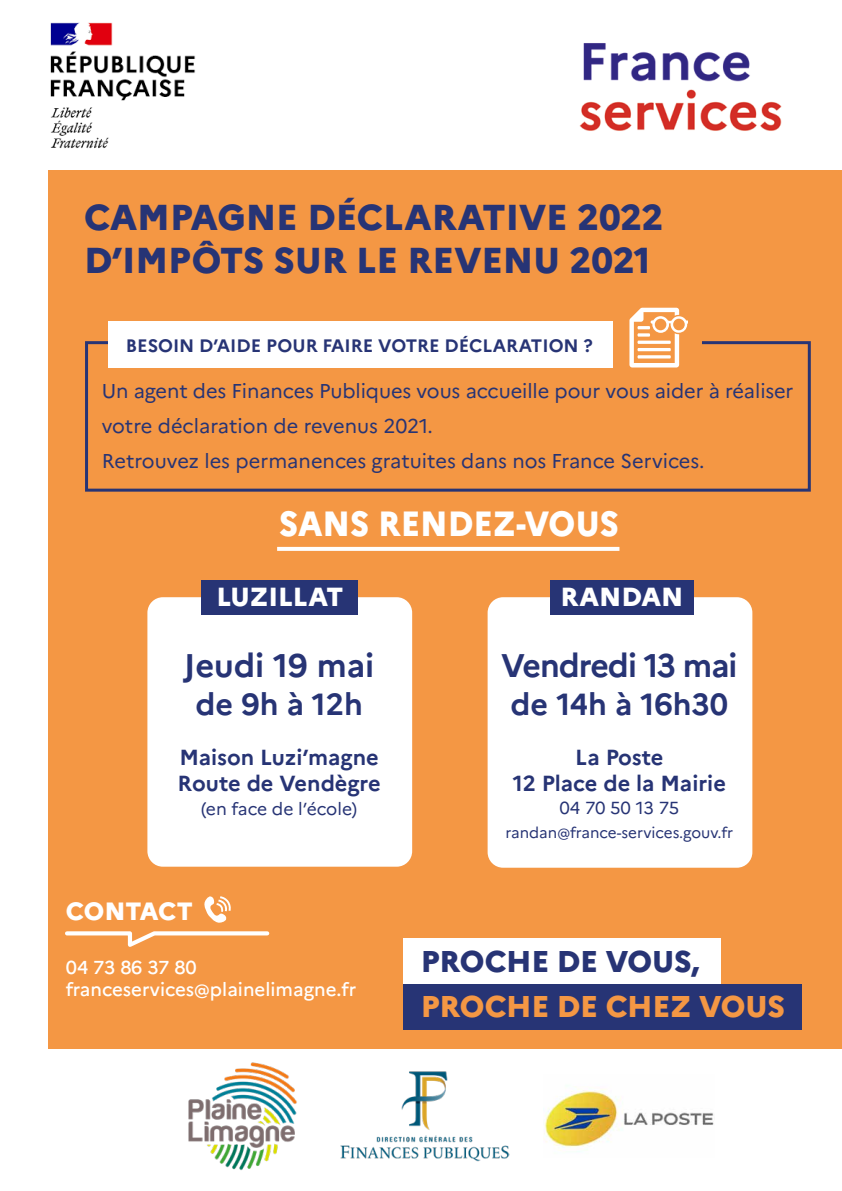
<style>
.page{position:relative;width:842px;height:1191px;background:#fff}
.page>*{position:absolute;margin:0;border:0;box-sizing:border-box;transform-origin:0 0}
.t1{font:800 36px/43px "Marianne";color:#273475}
.t2{font:800 35px "Marianne";color:#fff;scale:.93 1}
.t3{font:700 32.7px "Marianne";letter-spacing:-.03em;color:#273475}
.t4{font:700 32.7px "Marianne";color:#273475}
.t5{font:700 30.5px "Marianne";color:#273475}
.t6{font:800 30px "Marianne";letter-spacing:-.01em;color:#f49744}
.t7{font:800 30px "Marianne";letter-spacing:-.01em;color:#273475}
.t8{font:800 26.2px "Marianne";color:#fff}
.t9{font:800 25px "Marianne";color:#fff}
.t10{font:700 21.8px/26.2px "Marianne";color:#273475}
.t11{font:20px/35px "Marianne";letter-spacing:-.005em;color:#273475}
.t12{font:500 18.7px/21.9px "Marianne";color:#fff}
.t13{font:700 18px "Marianne";color:#273475}
.t14{font:17.4px "Marianne";color:#273475}
.t15{font:15.3px "Marianne";color:#273475}
</style>
<div class="page">
<div style="left:49px;top:170px;width:793px;height:878px;background:#f49744"></div>
<img style="left:50px;top:22px;width:145px;height:127px">
<img style="left:579px;top:43px;width:203px;height:88px">
<svg style="left:85px;top:341px;width:726px;height:151px"></svg>
<div style="left:566px;top:286px;width:136px;height:113px;background:#f49744"></div>
<div style="left:108px;top:321px;width:504px;height:46px;background:#fff"></div>
<svg style="left:629px;top:308px;width:58px;height:59px"></svg>
<svg style="left:204px;top:896px;width:27px;height:27px"></svg>
<svg style="left:65px;top:931px;width:205px;height:16px"></svg>
<div style="left:147px;top:597px;width:265px;height:269px;background:#fff;border-radius:15px"></div>
<div style="left:201px;top:580px;width:157px;height:34px;background:#273475"></div>
<div style="left:488px;top:597px;width:264px;height:270px;background:#fff;border-radius:15px"></div>
<div style="left:550px;top:580px;width:144px;height:34px;background:#273475"></div>
<svg style="left:277px;top:547px;width:342px;height:4px"></svg>
<div style="left:403px;top:938px;width:318px;height:46px;background:#fff"></div>
<div style="left:403px;top:984px;width:399px;height:45px;background:#273475"></div>
<img style="left:188px;top:1062px;width:109px;height:109px">
<img style="left:340px;top:1071px;width:170px;height:90px">
<img style="left:544px;top:1086px;width:170px;height:66px">
<h1 class="t1" style="left:84px;top:195px;width:581px">CAMPAGNE DÉCLARATIVE 2022<br>D’IMPÔTS SUR LE REVENU 2021</h1>
<p class="t13" style="left:126px;top:335px;width:469px">BESOIN D’AIDE POUR FAIRE VOTRE DÉCLARATION ?</p>
<p class="t11" style="left:102px;top:373px;width:693px">Un agent des Finances Publiques vous accueille pour vous aider à réaliser votre déclaration de revenus 2021.<br>Retrouvez les permanences gratuites dans nos France Services.</p>
<h2 class="t2" style="left:279px;top:502px;width:367px">SANS RENDEZ-VOUS</h2>
<h3 class="t8" style="left:216px;top:581px;width:128px">LUZILLAT</h3>
<h3 class="t4" style="left:184px;top:646px;width:192px">Jeudi 19 mai</h3>
<h3 class="t5" style="left:195px;top:685px;width:169px">de 9h à 12h</h3>
<p class="t10" style="left:177px;top:744px;width:205px">Maison Luzi’magne<br>Route de Vendègre</p>
<p class="t14" style="left:201px;top:798px;width:158px">(en face de ’l école(</p>
<p class="t9" style="left:66px;top:896px;width:129px">CONTACT</p>
<p class="t12" style="left:66px;top:956px;width:292px">04 73 86 37 80 franceservices@plainelimagne.fr</p>
<h3 class="t8" style="left:560px;top:581px;width:125px">RANDAN</h3>
<h3 class="t3" style="left:501px;top:646px;width:238px">Vendredi 13 mai</h3>
<h3 class="t5" style="left:511px;top:685px;width:219px">de 14h à 16h30</h3>
<p class="t10" style="left:513px;top:744px;width:215px;text-align:center">La Poste<br>12 Place de la Mairie</p>
<p class="t14" style="left:559px;top:797px;width:121px">04 70 50 13 75</p>
<p class="t15" style="left:505px;top:823px;width:229px">randan@france-services.gouv.fr</p>
<h3 class="t7" style="left:421px;top:943px;width:280px">PROCHE DE VOUS,</h3>
<h3 class="t6" style="left:421px;top:988px;width:366px">PROCHE DE CHEZ VOUS</h3>
</div>
